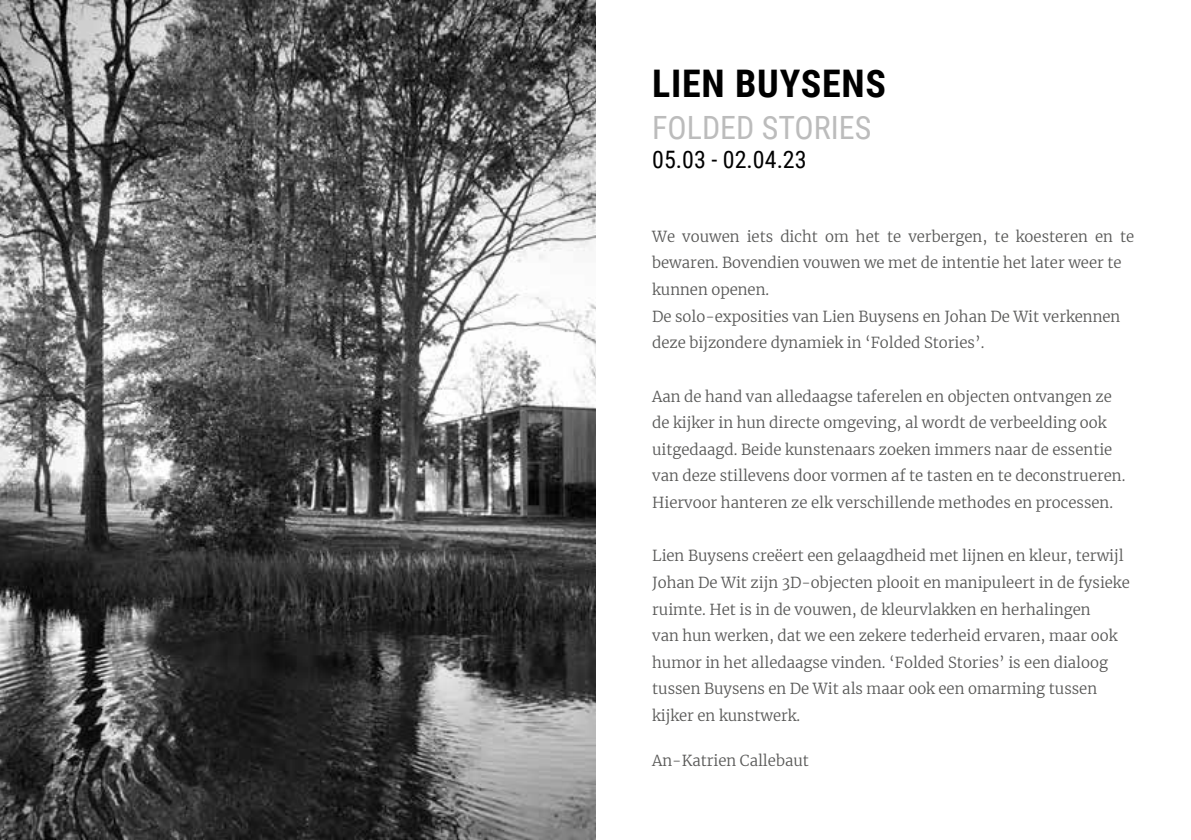
<style>
.page{position:relative;width:1191px;height:840px;background:#fff}
.page>*{position:absolute;margin:0;border:0;box-sizing:border-box;transform-origin:0 0}
.t1{font:700 38px "Roboto Condensed";letter-spacing:.02em;color:#000}
.t2{font:32px "Roboto Condensed";color:#bcbcbc}
.t3{font:24px "Roboto Condensed";color:#000}
.t4{font:300 15px/26.6px "Merriweather";color:#575756}
</style>
<div class="page">
<img style="left:0;top:0;width:595px;height:839px">
<h1 class="t1" style="left:652px;top:56px;width:235px">LIEN BUYSENS</h1>
<h2 class="t2" style="left:652px;top:105px;width:221px">FOLDED STORIES</h2>
<h3 class="t3" style="left:652px;top:142px;width:156px">05.03 - 02.04.23</h3>
<p class="t4" style="left:652px;top:222px;width:483px">We vouwen iets dicht om het te verbergen, te koesteren en te bewaren. Bovendien vouwen we met de intentie het later weer te kunnen openen.<br>De solo-exposities van Lien Buysens en Johan De Wit verkennen deze bijzondere dynamiek in ‘Folded Stories’.</p>
<p class="t4" style="left:652px;top:382px;width:475px">Aan de hand van alledaagse taferelen en objecten ontvangen ze de kijker in hun directe omgeving, al wordt de verbeelding ook uitgedaagd. Beide kunstenaars zoeken immers naar de essentie van deze stillevens door vormen af te tasten en te deconstrueren.<br>Hiervoor hanteren ze elk verschillende methodes en processen.</p>
<p class="t4" style="left:652px;top:541px;width:479px">Lien Buysens creëert een gelaagdheid met lijnen en kleur, terwijl Johan De Wit zijn 3D-objecten plooit en manipuleert in de fysieke ruimte. Het is in de vouwen, de kleurvlakken en herhalingen<br>van hun werken, dat we een zekere tederheid ervaren, maar ook humor in het alledaagse vinden. ‘Folded Stories’ is een dialoog tussen Buysens en De Wit als maar ook een omarming tussen kijker en kunstwerk.</p>
<p class="t4" style="left:652px;top:746px;width:158px">An-Katrien Callebaut</p>
</div>
